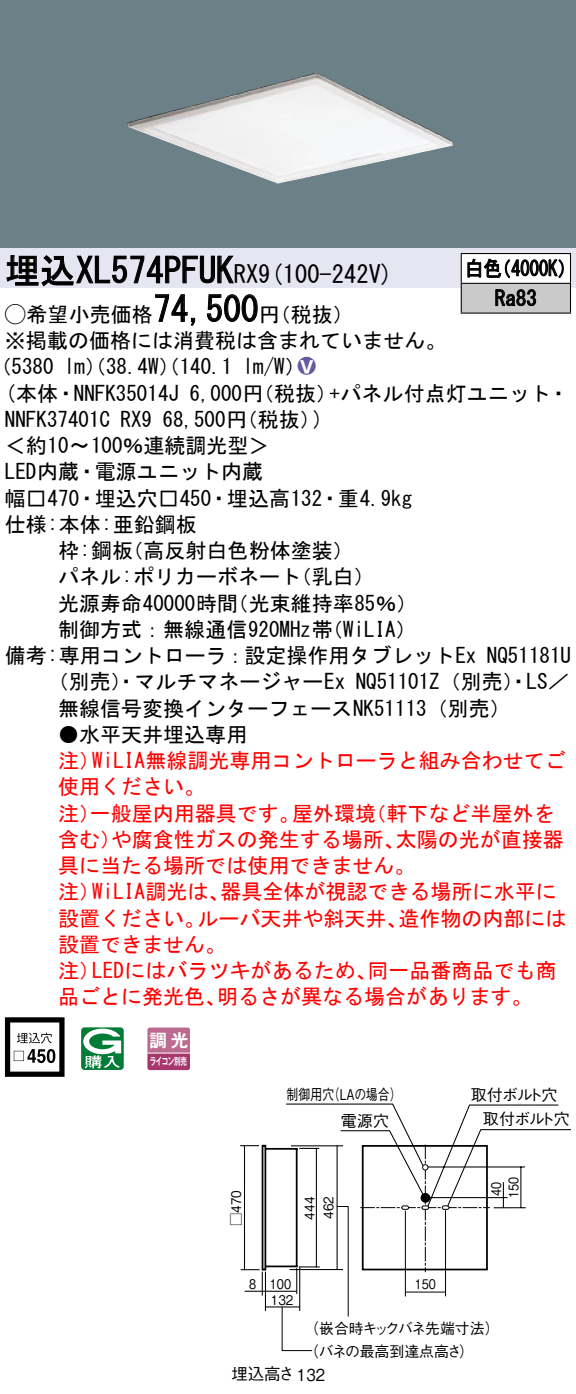
<style>
.page{position:relative;width:576px;height:1394px;background:#fff}
.page>*{position:absolute;margin:0;border:0;box-sizing:border-box;transform-origin:0 0}
.t1{font:35px "MS Gothic";color:#000}
.t2{font:24.5px "MS Gothic";color:#000}
.t3{font:21px/26.2px "MS Gothic";color:#000}
.t4{font:21px/26.2px "MS Gothic";color:#f00}
.t5{font:21px/29.8px "MS Gothic";color:#000;scale:.88 1}
.t6{font:21px "Ford Classification 1";color:#635aa0}
.t7{font:17.5px "Gothic MB101 Pro De Bold 90 pv RKSJ H";color:#fff}
.t8{font:16.45px "Gothic BBB Pro Medium 90 pv RKSJ H";color:#000}
.t9{font:16.1px "Gothic BBB Pro Medium 90 pv RKSJ H";letter-spacing:-.075em;color:#000}
.t10{font:15.05px "Gothic BBB Pro Medium 90 pv RKSJ H";letter-spacing:-.08em;color:#000}
.t11{font:15.05px "Gothic BBB Pro Medium 90 pv RKSJ H";color:#000}
.t12{font:15.05px "Gothic BBB Pro Medium 90 pv RKSJ H";color:#000;scale:.8 1}
.t13{font:13.3px "Gothic BBB Pro Medium 90 pv RKSJ H";color:#000;scale:.9 1}
.t14{font:13.3px/17.5px "Gothic BBB Pro Medium 90 pv RKSJ H";color:#000;scale:.84 1}
.t15{font:13.3px "Gothic BBB Pro Medium 90 pv RKSJ H";color:#000}
.t16{font:13.3px "Gothic BBB Pro Medium 90 pv RKSJ H";color:#000;scale:.85 1}
.t17{font:10.15px "Gothic MB101 Pro De Bold 90 pv RKSJ H";letter-spacing:-.05em;color:#fff;scale:.65 1}
.s1{font-size:24.5px}
.s2{font-family:"Ford Classification 1"}
.s3{color:#fff}
</style>
<div class="page">
<div style="left:0;top:0;width:575px;height:248px;background:#6c8087"></div>
<img style="left:127px;top:73px;width:325px;height:111px">
<div style="left:0;top:248px;width:575px;height:40px;background:#e6e5f2"></div>
<svg style="left:6px;top:255px;width:228px;height:32px"></svg>
<svg style="left:155px;top:294px;width:41px;height:32px"></svg>
<svg style="left:207px;top:294px;width:51px;height:28px"></svg>
<svg style="left:5px;top:1017px;width:59px;height:60px"></svg>
<svg style="left:47px;top:1049px;width:8px;height:14px"></svg>
<svg style="left:81px;top:1027px;width:43px;height:43px"></svg>
<svg style="left:147px;top:1027px;width:43px;height:43px;background:#b55984"></svg>
<hr style="left:147px;top:1052px;width:43px;height:2px;background:#fff">
<div style="left:461px;top:254px;width:109px;height:29px;background:#fff"></div>
<div style="left:461px;top:283px;width:109px;height:30px;background:#cacaca"></div>
<hr style="left:460px;top:253px;width:110px;height:1px;background:#000">
<hr style="left:569px;top:254px;width:2px;height:29px;background:#000">
<hr style="left:460px;top:283px;width:110px;height:1px;background:#000">
<svg style="left:460px;top:254px;width:1px;height:58px"></svg>
<hr style="left:569px;top:284px;width:2px;height:29px;background:#000">
<hr style="left:460px;top:312px;width:110px;height:2px;background:#000">
<svg style="left:467px;top:258px;width:96px;height:21px"></svg>
<svg style="left:495px;top:289px;width:41px;height:17px"></svg>
<hr style="left:244px;top:1291px;width:52px;height:1px;background:#000">
<hr style="left:265px;top:1306px;width:35px;height:1px;background:#000">
<hr style="left:265px;top:1272px;width:1px;height:39px;background:#000">
<hr style="left:261px;top:1272px;width:2px;height:23px;background:#000">
<svg style="left:240px;top:1145px;width:19px;height:1px"></svg>
<svg style="left:240px;top:1269px;width:19px;height:1px"></svg>
<hr style="left:244px;top:1146px;width:1px;height:124px;background:#000">
<div style="left:261px;top:1145px;width:5px;height:125px;border:2px solid #000"></div>
<hr style="left:265px;top:1265px;width:32px;height:2px;background:#000">
<hr style="left:265px;top:1148px;width:32px;height:2px;background:#000">
<svg style="left:281px;top:1103px;width:289px;height:248px"></svg>
<h1 class="t1" style="left:5px;top:253px;width:255px">埋込XL574PFUK<span class="s1">RX</span></h1>
<p class="t2" style="left:258px;top:262px;width:136px">(9 100-242 (V</p>
<h1 class="t1" style="left:153px;top:292px;width:106px">74,500</h1>
<p class="t3" style="left:5px;top:301px;width:442px"><span class="s2">A</span>希望小売価格<br>※掲載の価格には消費税は含まれていません。</p>
<p class="t6" style="left:298px;top:356px;width:19px">2<span class="s3">8</span></p>
<p class="t3" style="left:259px;top:301px;width:96px">（円税抜(</p>
<p class="t3" style="left:243px;top:354px;width:64px">l m (W/</p>
<p class="t3" style="left:-9px;top:354px;width:65px">（5380</p>
<p class="t3" style="left:64px;top:354px;width:169px">lm）（38.4 ）（W 140.1</p>
<p class="t5" style="left:494px;top:254px;width:49px;text-indent:-30px">白色<br>Ra83</p>
<p class="t5" style="left:492px;top:254px;width:96px">（4000 (K</p>
<p class="t3" style="left:5px;top:380px;width:175px">(本体・NNFK35014J</p>
<p class="t3" style="left:189px;top:380px;width:149px">6,000 （円税抜）</p>
<p class="t3" style="left:329px;top:380px;width:241px">+パネル付点灯ユニット・</p>
<p class="t3" style="left:162px;top:406px;width:160px">68,500 （円税抜(</p>
<p class="t3" style="left:313px;top:406px;width:12px">(</p>
<p class="t3" style="left:5px;top:406px;width:106px">NNFK37401C</p>
<p class="t3" style="left:5px;top:432px;width:266px">＜約10〜100％連続調光型&lt;</p>
<p class="t3" style="left:5px;top:459px;width:259px">LED内蔵・電源ユニット内蔵</p>
<p class="t3" style="left:5px;top:485px;width:408px">幅□470・埋込穴□450・埋込高132・重4.9kg</p>
<p class="t3" style="left:5px;top:511px;width:193px">仕様:本体:亜鉛鋼板</p>
<p class="t3" style="left:122px;top:537px;width:232px">（高反射白色粉体塗装(</p>
<p class="t3" style="left:120px;top:406px;width:33px">RX9</p>
<p class="t3" style="left:58px;top:537px;width:76px">枠:鋼板</p>
<p class="t3" style="left:227px;top:564px;width:191px;text-indent:-169px">パネル:ポリカーボネート<br>（光束維持率85％(</p>
<p class="t3" style="left:290px;top:564px;width:85px">（乳白(</p>
<p class="t3" style="left:58px;top:590px;width:181px">光源寿命40000時間</p>
<p class="t3" style="left:58px;top:616px;width:276px">制御方式：無線通信920MHz帯</p>
<p class="t3" style="left:322px;top:616px;width:96px">（WiLIA(</p>
<p class="t3" style="left:355px;top:642px;width:215px;text-indent:-350px">備考:専用コントローラ：設定操作用タブレットEx<br>NQ51101 （Z 別売）・LS／</p>
<p class="t3" style="left:486px;top:642px;width:85px">NQ51181U</p>
<p class="t3" style="left:58px;top:669px;width:454px;text-indent:-10px">（別売）・マルチマネージャーEx<br>無線信号変換インターフェースNK51113（別売(</p>
<p class="t3" style="left:58px;top:721px;width:190px">●水平天井埋込専用</p>
<p class="t4" style="left:92px;top:747px;width:475px">WiLIA無線調光専用コントローラと組み合わせてご</p>
<p class="t4" style="left:58px;top:747px;width:148px">注）<br>使用ください。</p>
<p class="t4" style="left:90px;top:800px;width:211px">一般屋内用器具です。</p>
<p class="t4" style="left:292px;top:800px;width:85px">屋外環境</p>
<p class="t4" style="left:365px;top:800px;width:190px">（軒下など半屋外を</p>
<p class="t4" style="left:58px;top:800px;width:43px">注）</p>
<p class="t4" style="left:111px;top:826px;width:295px">や腐食性ガスの発生する場所、</p>
<p class="t4" style="left:395px;top:826px;width:170px">太陽の光が直接器</p>
<p class="t4" style="left:58px;top:826px;width:64px">含む）</p>
<p class="t4" style="left:58px;top:852px;width:358px">具に当たる場所では使用できません。</p>
<p class="t4" style="left:220px;top:879px;width:337px">器具全体が視認できる場所に水平に</p>
<p class="t4" style="left:58px;top:879px;width:43px">注）</p>
<p class="t4" style="left:92px;top:879px;width:139px">WiLIA調光は、</p>
<p class="t4" style="left:197px;top:905px;width:211px">ルーバ天井や斜天井、</p>
<p class="t4" style="left:398px;top:905px;width:170px">造作物の内部には</p>
<p class="t4" style="left:58px;top:905px;width:169px">設置ください。設置できません。</p>
<p class="t4" style="left:92px;top:957px;width:286px">LEDにはバラツキがあるため、</p>
<p class="t4" style="left:367px;top:957px;width:190px">同一品番商品でも商</p>
<p class="t4" style="left:58px;top:957px;width:43px">注）</p>
<p class="t4" style="left:58px;top:984px;width:169px">品ごとに発光色、</p>
<p class="t4" style="left:217px;top:984px;width:317px">明るさが異なる場合があります。</p>
<p class="t7" style="left:149px;top:1025px;width:41px">調光</p>
<p class="t17" style="left:150px;top:1053px;width:59px">ライコン別売</p>
<p class="t12" style="left:328px;top:1082px;width:94px">（LAの場合）</p>
<p class="t12" style="left:286px;top:1082px;width:61px">制御用穴</p>
<p class="t9" style="left:341px;top:1108px;width:50px">電源穴</p>
<p class="t15" style="left:225px;top:1226px;width:37px;rotate:-90deg">□470</p>
<p class="t13" style="left:298px;top:1219px;width:27px;rotate:-90deg">444</p>
<p class="t13" style="left:318px;top:1219px;width:27px;rotate:-90deg">462</p>
<p class="t14" style="left:249px;top:1273px;width:10px">8</p>
<p class="t16" style="left:270px;top:1273px;width:27px">100</p>
<p class="t13" style="left:271px;top:1289px;width:27px">132</p>
<p class="t14" style="left:414px;top:1274px;width:27px">150</p>
<p class="t9" style="left:470px;top:1082px;width:88px">取付ボルト穴</p>
<p class="t9" style="left:483px;top:1106px;width:88px">取付ボルト穴</p>
<p class="t14" style="left:485px;top:1198px;width:27px;rotate:-90deg">40<br>150</p>
<p class="t10" style="left:304px;top:1316px;width:197px">（嵌合時キックバネ先端寸法(</p>
<p class="t8" style="left:231px;top:1361px;width:95px">埋込高さ132</p>
<p class="t11" style="left:304px;top:1339px;width:159px">（バネの最高到達点高さ</p>
<p class="t11" style="left:459px;top:1339px;width:16px">(</p>
</div>
